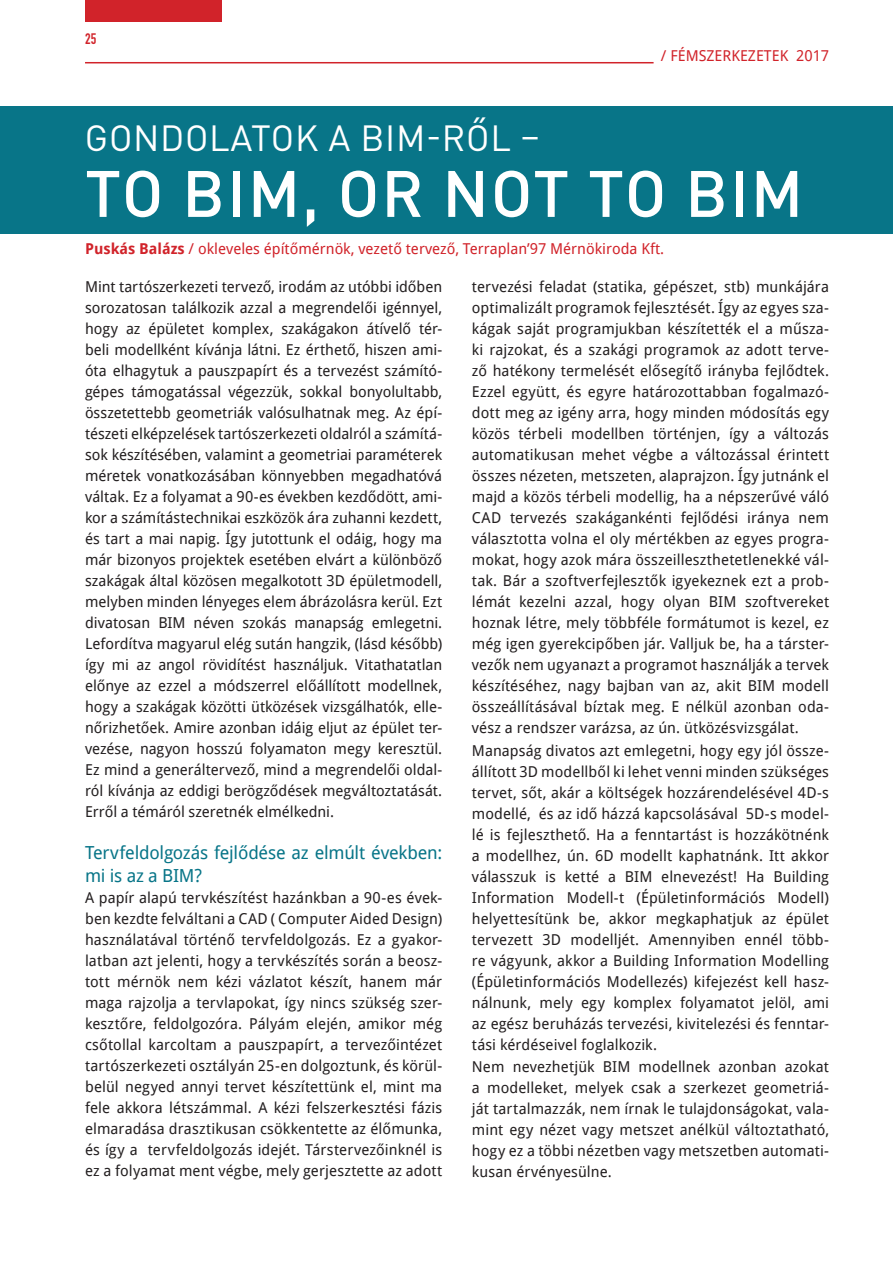
<style>
.page{position:relative;width:893px;height:1263px;background:#fff}
.page>*{position:absolute;margin:0;border:0;box-sizing:border-box;transform-origin:0 0}
.t1{font:500 64.5px "DIN Pro";letter-spacing:.03em;color:#fff}
.t2{font:36px "DIN Pro";letter-spacing:.02em;color:#fff}
.t3{font:18px/22.5px "Droid Sans";letter-spacing:-.01em;color:#087588}
.t4{font:15px/21px "Droid Sans";letter-spacing:.005em;color:#231f20;text-align:justify}
.t5{font:15px "Droid Sans";color:#d1232a}
.t6{font:15px "DIN Engschrift PFL";color:#d1232a}
.s1{font-weight:700}
</style>
<div class="page">
<hr style="left:85px;top:62px;width:569px;height:1px;background:#d1232a">
<div style="left:85px;top:0;width:136px;height:21px;background:#d1232a"></div>
<div style="left:0;top:106px;width:893px;height:128px;background:#087588"></div>
<p class="t6" style="left:85px;top:30px;width:13px">25</p>
<p class="t5" style="left:661px;top:45px;width:170px">/ FÉMSZERKEZETEK 2017</p>
<h2 class="t2" style="left:85px;top:113px;width:456px">GONDOLATOK A BIM-RŐL –</h2>
<h1 class="t1" style="left:85px;top:150px;width:720px">TO BIM, OR NOT TO BIM</h1>
<p class="t5" style="left:85px;top:239px;width:581px"><span class="s1">Puskás Balázs</span> / okleveles építőmérnök, vezető tervező, Terraplan’97 Mérnökiroda Kft.</p>
<p class="t4" style="left:85px;top:276px;width:359px">Mint tartószerkezeti tervező, irodám az utóbbi időben sorozatosan találkozik azzal a megrendelői igénnyel, hogy az épületet komplex, szakágakon átívelő tér&shy;beli modellként kívánja látni. Ez érthető, hiszen ami&shy;óta elhagytuk a pauszpapírt és a tervezést számító&shy;gépes támogatással végezzük, sokkal bonyolultabb, összetettebb geometriák valósulhatnak meg. Az épí&shy;tészeti elképzelések tartószerkezeti oldalról a számítá&shy;sok készítésében, valamint a geometriai paraméterek méretek vonatkozásában könnyebben megadhatóvá váltak. Ez a folyamat a 90-es években kezdődött, ami&shy;kor a számítástechnikai eszközök ára zuhanni kezdett, és tart a mai napig. Így jutottunk el odáig, hogy ma már bizonyos projektek esetében elvárt a különböző szakágak által közösen megalkotott 3D épületmodell, melyben minden lényeges elem ábrázolásra kerül. Ezt divatosan BIM néven szokás manapság emlegetni.<br>Lefordítva magyarul elég sután hangzik, (lásd később) így mi az angol rövidítést használjuk. Vitathatatlan előnye az ezzel a módszerrel előállított modellnek, hogy a szakágak közötti ütközések vizsgálhatók, elle&shy;nőrizhetőek. Amire azonban idáig eljut az épület ter&shy;vezése, nagyon hosszú folyamaton megy keresztül.<br>Ez mind a generáltervező, mind a megrendelői oldal&shy;ról kívánja az eddigi berögződések megváltoztatását.<br>Erről a témáról szeretnék elmélkedni.</p>
<p class="t3" style="left:85px;top:841px;width:359px">Tervfeldolgozás fejlődése az elmúlt években: mi is az a BIM?</p>
<p class="t4" style="left:85px;top:886px;width:359px">A papír alapú tervkészítést hazánkban a 90-es évek&shy;ben kezdte felváltani a CAD ( Computer Aided Design) használatával történő tervfeldolgozás. Ez a gyakor&shy;latban azt jelenti, hogy a tervkészítés során a beosz&shy;tott mérnök nem kézi vázlatot készít, hanem már maga rajzolja a tervlapokat, így nincs szükség szer&shy;kesztőre, feldolgozóra. Pályám elején, amikor még csőtollal karcoltam a pauszpapírt, a tervezőintézet tartószerkezeti osztályán 25-en dolgoztunk, és körül&shy;belül negyed annyi tervet készítettünk el, mint ma fele akkora létszámmal. A kézi felszerkesztési fázis elmaradása drasztikusan csökkentette az élőmunka, és így a tervfeldolgozás idejét. Társtervezőinknél is ez a folyamat ment végbe, mely gerjesztette az adott</p>
<p class="t4" style="left:472px;top:276px;width:359px">tervezési feladat (statika, gépészet, stb) munkájára optimalizált programok fejlesztését. Így az egyes sza&shy;kágak saját programjukban készítették el a műsza&shy;ki rajzokat, és a szakági programok az adott terve&shy;ző hatékony termelését elősegítő irányba fejlődtek.<br>Ezzel együtt, és egyre határozottabban fogalmazó&shy;dott meg az igény arra, hogy minden módosítás egy közös térbeli modellben történjen, így a változás automatikusan mehet végbe a változással érintett összes nézeten, metszeten, alaprajzon. Így jutnánk el majd a közös térbeli modellig, ha a népszerűvé váló CAD tervezés szakágankénti fejlődési iránya nem választotta volna el oly mértékben az egyes progra&shy;mokat, hogy azok mára összeilleszthetetlenekké vál&shy;tak. Bár a szoftverfejlesztők igyekeznek ezt a prob&shy;lémát kezelni azzal, hogy olyan BIM szoftvereket hoznak létre, mely többféle formátumot is kezel, ez még igen gyerekcipőben jár. Valljuk be, ha a társter&shy;vezők nem ugyanazt a programot használják a tervek készítéséhez, nagy bajban van az, akit BIM modell összeállításával bíztak meg. E nélkül azonban oda&shy;vész a rendszer varázsa, az ún. ütközésvizsgálat.</p>
<p class="t4" style="left:472px;top:739px;width:359px">Manapság divatos azt emlegetni, hogy egy jól össze&shy;állított 3D modellből ki lehet venni minden szükséges tervet, sőt, akár a költségek hozzárendelésével 4D-s modellé, és az idő házzá kapcsolásával 5D-s model&shy;lé is fejleszthető. Ha a fenntartást is hozzákötnénk a modellhez, ún. 6D modellt kaphatnánk. Itt akkor válasszuk is ketté a BIM elnevezést! Ha Building Information Modell-t (Épületinformációs Modell) helyettesítünk be, akkor megkaphatjuk az épület tervezett 3D modelljét. Amennyiben ennél több&shy;re vágyunk, akkor a Building Information Modelling (Épületinformációs Modellezés) kifejezést kell hasz&shy;nálnunk, mely egy komplex folyamatot jelöl, ami az egész beruházás tervezési, kivitelezési és fenntar&shy;tási kérdéseivel foglalkozik.</p>
<p class="t4" style="left:472px;top:1056px;width:359px">Nem nevezhetjük BIM modellnek azonban azokat a modelleket, melyek csak a szerkezet geometriá&shy;ját tartalmazzák, nem írnak le tulajdonságokat, vala&shy;mint egy nézet vagy metszet anélkül változtatható, hogy ez a többi nézetben vagy metszetben automati&shy;kusan érvényesülne.</p>
</div>
